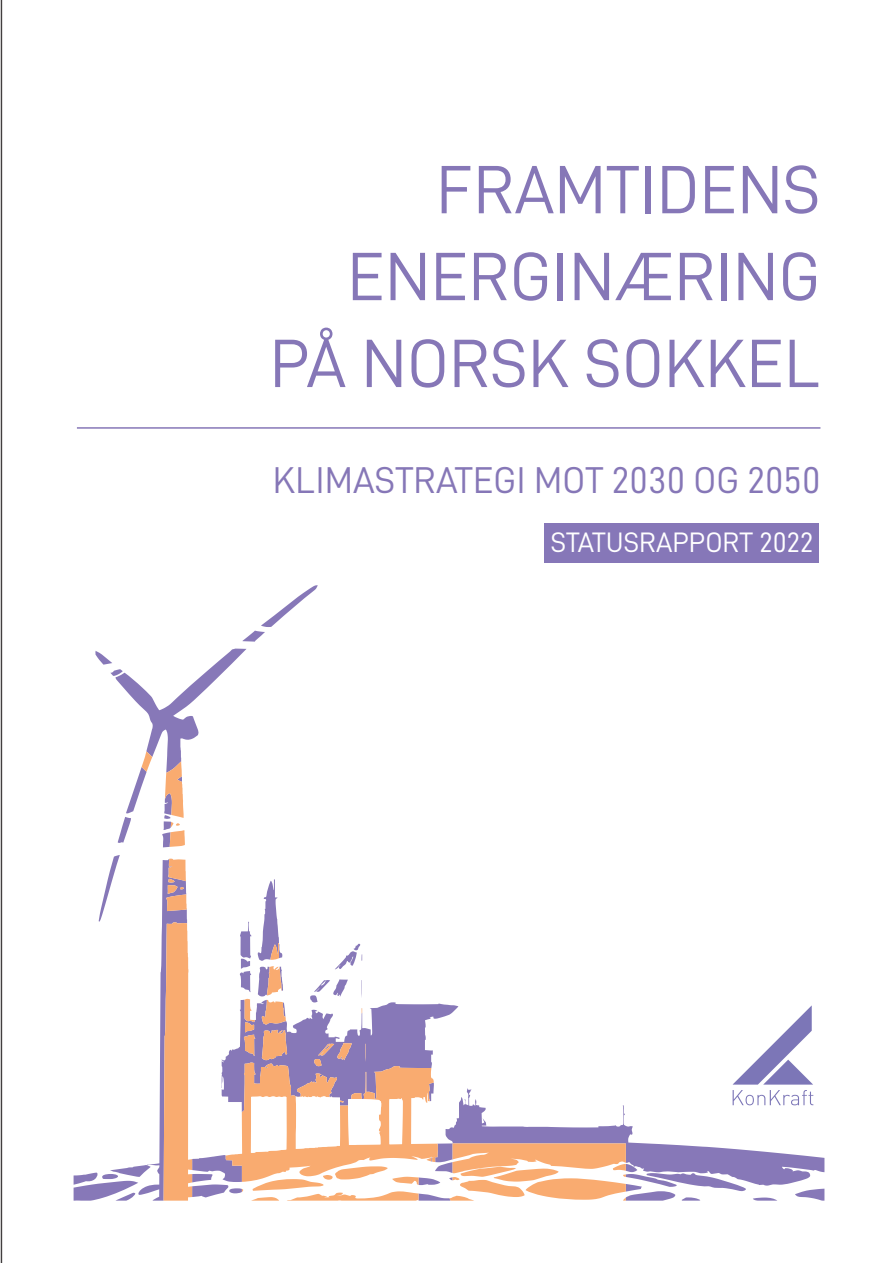
<style>
.page{position:relative;width:893px;height:1263px;background:#fff}
.page>*{position:absolute;margin:0;border:0;box-sizing:border-box;transform-origin:0 0}
.kapittelforside{font:68.55px/86.8px "D DIN";letter-spacing:.005em;color:#8677b7;text-align:right}
.kapittelforside-2{font:37.5px "D DIN";letter-spacing:.005em;color:#8677b7}
.kapittelforside-3{font:28.2px "D DIN";letter-spacing:.005em;color:#fff}
</style>
<div class="page">
<div style="left:544px;top:523px;width:274px;height:40px;background:#8677b8"></div>
<hr style="left:77px;top:427px;width:743px;height:2px;background:#8677b7">
<svg style="left:74px;top:585px;width:750px;height:615px"></svg>
<svg style="left:142px;top:751px;width:484px;height:449px"></svg>
<svg style="left:251px;top:1096px;width:152px;height:57px"></svg>
<hr style="left:0;top:0;width:1px;height:1263px;background:#231f20">
<hr style="left:1px;top:0;width:1px;height:1263px;background:#231f20">
<p class="kapittelforside" style="left:270px;top:145px;width:552px">FRAMTIDENS<br>ENERGINÆRING<br>PÅ NORSK SOKKEL</p>
<p class="kapittelforside-2" style="left:273px;top:459px;width:549px">KLIMASTRATEGI MOT 2030 OG 2050</p>
<p class="kapittelforside-3" style="left:551px;top:527px;width:264px">STATUSRAPPORT 2022</p>
</div>
